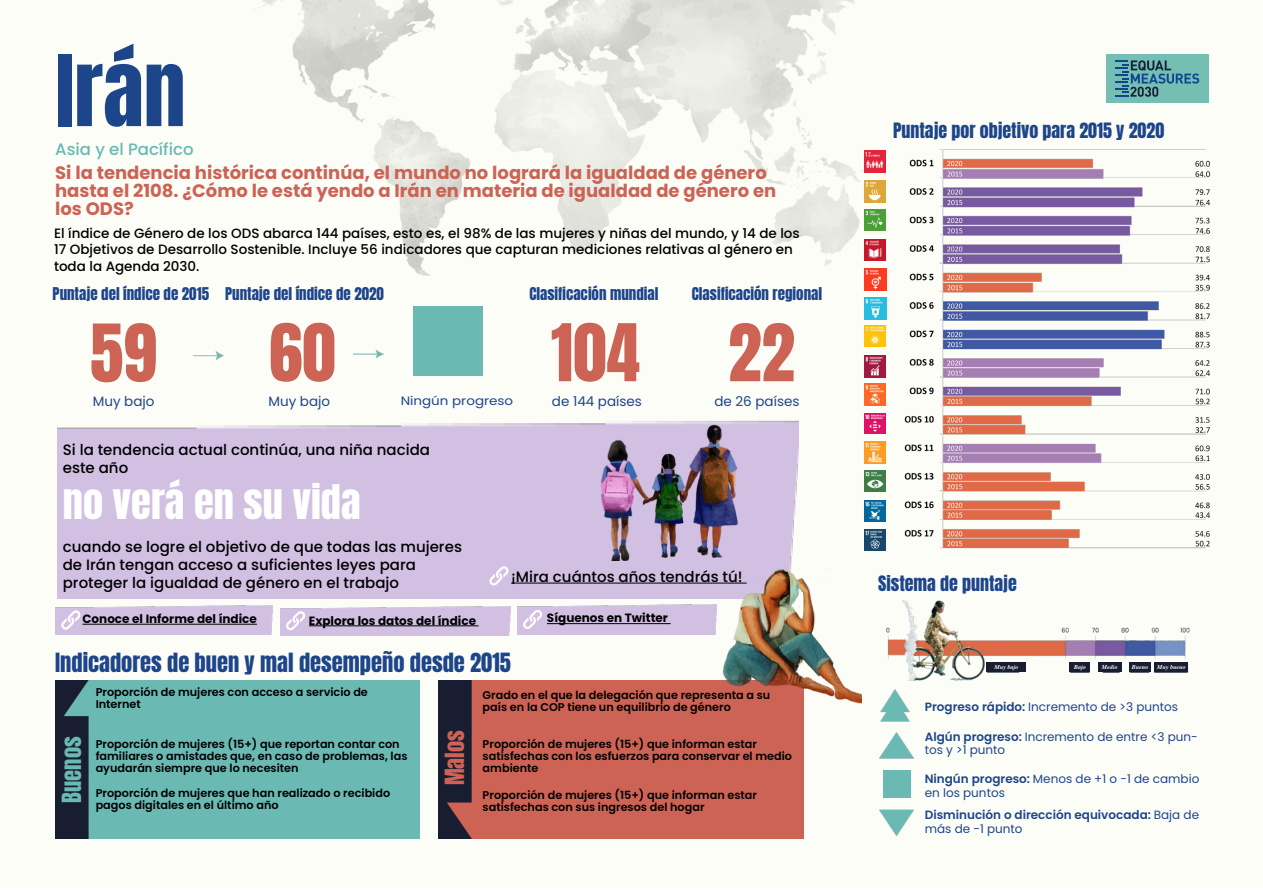
<style>
.page{position:relative;width:1263px;height:893px;background:#fff}
.page>*{position:absolute;margin:0;border:0;box-sizing:border-box;transform-origin:0 0}
.t1{font:84px "Anton";color:#1d458a}
.t2{font:67.5px "Anton";color:#cc6354}
.t3{font:40.5px "Anton";color:#fff}
.t4{font:22.5px "Anton";color:#1d458a}
.t5{font:22.5px "Anton";color:#6ab9b3}
.t6{font:22.5px "Anton";color:#cc6354}
.t7{font:700 18px/18px "Poppins";color:#cc6354}
.t8{font:18px "Anton";color:#1d458a}
.t9{font:500 16.5px "Poppins";color:#6ab9b3}
.t10{font:500 15px/18px "Poppins";color:#000}
.t11{font:15px "Anton";color:#1d458a}
.t12{font:500 13.5px/16.2px "Poppins";color:#000}
.t13{font:13.5px "Poppins";color:#1d458a}
.t14{font:12.15px "Poppins";color:#1d458a;scale:1.11 1}
.t15{font:12px/13.5px "Poppins";color:#1d458a}
.t16{font:700 12px "Poppins";color:#000}
.t17{font:600 12px/13.5px "Poppins";color:#1d458a}
.t18{font:600 11.25px/12px "Poppins";color:#000}
.t19{font:italic 700 6px "Times";color:#fff}
.s1{font-weight:600}
.s2{font-weight:400}
</style>
<div class="page">
<img style="left:55px;top:0;width:1151px;height:839px">
<div style="left:1106px;top:54px;width:103px;height:49px;background:#75beb3"></div>
<svg style="left:1115px;top:60px;width:84px;height:37px"></svg>
<img style="left:56px;top:680px;width:364px;height:159px">
<img style="left:878px;top:594px;width:328px;height:86px">
<img style="left:439px;top:680px;width:364px;height:159px">
<div style="left:57px;top:418px;width:742px;height:180px;background:#d2c0e3"></div>
<div style="left:413px;top:306px;width:69px;height:69px;background:#6ab9b3"></div>
<hr style="left:511px;top:583px;width:236px;height:1px;background:#000">
<img style="left:194px;top:341px;width:29px;height:29px">
<img style="left:354px;top:339px;width:30px;height:30px">
<img style="left:56px;top:605px;width:217px;height:30px">
<hr style="left:82px;top:624px;width:175px;height:1px;background:#000">
<svg style="left:61px;top:610px;width:19px;height:20px"></svg>
<img style="left:281px;top:606px;width:229px;height:29px">
<svg style="left:286px;top:611px;width:20px;height:19px"></svg>
<div style="left:518px;top:605px;width:192px;height:29px;background:#d2c0e3"></div>
<hr style="left:547px;top:623px;width:124px;height:1px;background:#000">
<svg style="left:523px;top:610px;width:20px;height:19px"></svg>
<img style="left:533px;top:421px;width:212px;height:139px">
<img style="left:710px;top:566px;width:151px;height:147px">
<img style="left:880px;top:809px;width:33px;height:26px">
<img style="left:878px;top:690px;width:34px;height:38px">
<img style="left:883px;top:770px;width:27px;height:28px">
<img style="left:879px;top:733px;width:34px;height:26px">
<hr style="left:309px;top:625px;width:170px;height:1px;background:#000">
<div style="left:986px;top:663px;width:40px;height:9px;background:#181d32"></div>
<div style="left:1070px;top:663px;width:20px;height:9px;background:#181d32"></div>
<div style="left:1098px;top:663px;width:24px;height:9px;background:#181d32"></div>
<div style="left:1129px;top:663px;width:22px;height:9px;background:#181d32"></div>
<div style="left:1154px;top:663px;width:34px;height:9px;background:#181d32"></div>
<img style="left:899px;top:150px;width:312px;height:419px">
<svg style="left:489px;top:566px;width:20px;height:19px"></svg>
<img style="left:864px;top:150px;width:22px;height:22px">
<img style="left:864px;top:180px;width:22px;height:22px">
<img style="left:864px;top:209px;width:22px;height:22px">
<img style="left:864px;top:239px;width:22px;height:22px">
<img style="left:865px;top:269px;width:21px;height:21px">
<img style="left:865px;top:298px;width:21px;height:21px">
<img style="left:864px;top:325px;width:21px;height:21px">
<img style="left:864px;top:356px;width:22px;height:21px">
<img style="left:864px;top:383px;width:22px;height:22px">
<img style="left:864px;top:413px;width:22px;height:20px">
<img style="left:864px;top:442px;width:22px;height:21px">
<img style="left:864px;top:470px;width:21px;height:21px">
<img style="left:864px;top:501px;width:21px;height:21px">
<img style="left:864px;top:529px;width:21px;height:22px">
<h1 class="t1" style="left:55px;top:48px;width:132px">Irán</h1>
<h3 class="t9" style="left:55px;top:139px;width:140px">Asia y el Pacífico</h3>
<h3 class="t7" style="left:55px;top:163px;width:722px">Si la tendencia histórica continúa, el mundo no logrará la igualdad de género hasta el 2108. ¿Cómo le está yendo a Irán en materia de igualdad de género en los ODS?</h3>
<p class="t12" style="left:54px;top:225px;width:747px">El índice de Género de los ODS abarca 144 países, esto es, el 98% de las mujeres y niñas del mundo, y 14 de los<br>17 Objetivos de Desarrollo Sostenible. Incluye 56 indicadores que capturan mediciones relativas al género en toda la Agenda 2030.</p>
<h3 class="t11" style="left:53px;top:286px;width:158px">Puntaje del índice de 2015</h3>
<h3 class="t11" style="left:225px;top:286px;width:160px">Puntaje del índice de 2020</h3>
<h3 class="t11" style="left:529px;top:286px;width:131px">Clasificación mundial</h3>
<h3 class="t11" style="left:692px;top:286px;width:132px">Clasificación regional</h3>
<h2 class="t2" style="left:90px;top:319px;width:69px">59</h2>
<h2 class="t2" style="left:269px;top:318px;width:68px">60</h2>
<h2 class="t2" style="left:551px;top:318px;width:91px">104</h2>
<h2 class="t2" style="left:728px;top:318px;width:68px">22</h2>
<p class="t13" style="left:93px;top:393px;width:63px">Muy bajo</p>
<p class="t13" style="left:268px;top:393px;width:63px">Muy bajo</p>
<p class="t14" style="left:401px;top:393px;width:103px">Ningún progreso</p>
<p class="t13" style="left:552px;top:393px;width:92px">de 144 países</p>
<p class="t13" style="left:714px;top:394px;width:87px">de 26 países</p>
<h3 class="t10" style="left:63px;top:441px;width:369px">Si la tendencia actual continúa, una niña nacida este año</h3>
<h3 class="t3" style="left:63px;top:481px;width:299px">no verá en su vida</h3>
<h3 class="t10" style="left:63px;top:538px;width:401px">cuando se logre el objetivo de que todas las mujeres de Irán tengan acceso a suficientes leyes para proteger la igualdad de género en el trabajo</h3>
<h3 class="t10" style="left:511px;top:567px;width:233px">¡Mira cuántos años tendrás tú!</h3>
<p class="t16" style="left:82px;top:612px;width:176px">Conoce el Informe del índice</p>
<p class="t16" style="left:547px;top:611px;width:123px">Síguenos en Twitter</p>
<p class="t16" style="left:309px;top:613px;width:169px">Explora los datos del índice</p>
<h3 class="t4" style="left:55px;top:651px;width:457px">Indicadores de buen y mal desempeño desde 2015</h3>
<h3 class="t5" style="left:60px;top:802px;width:68px;rotate:-90deg">Buenos</h3>
<p class="t18" style="left:96px;top:686px;width:274px">Proporción de mujeres con acceso a servicio de<br>Internet</p>
<p class="t18" style="left:483px;top:689px;width:289px">Grado en el que la delegación que representa a su país en la COP tiene un equilibrio de género</p>
<p class="t18" style="left:96px;top:738px;width:313px">Proporción de mujeres (15+) que reportan contar con familiares o amistades que, en caso de problemas, las ayudarán siempre que lo necesiten</p>
<p class="t18" style="left:483px;top:738px;width:311px">Proporción de mujeres (15+) que informan estar satisfechas con los esfuerzos para conservar el medio ambiente</p>
<p class="t18" style="left:96px;top:787px;width:296px">Proporción de mujeres que han realizado o recibido pagos digitales en el último año</p>
<p class="t18" style="left:483px;top:789px;width:276px">Proporción de mujeres (15+) que informan estar satisfechas con sus ingresos del hogar</p>
<h3 class="t6" style="left:443px;top:785px;width:57px;rotate:-90deg">Malos</h3>
<h3 class="t8" style="left:893px;top:121px;width:273px">Puntaje por objetivo para 2015 y 2020</h3>
<h3 class="t8" style="left:878px;top:575px;width:140px">Sistema de puntaje</h3>
<p class="t19" style="left:994px;top:661px;width:25px">Muy bajo</p>
<p class="t19" style="left:1074px;top:661px;width:13px">Bajo</p>
<p class="t19" style="left:1102px;top:661px;width:17px">Medio</p>
<p class="t19" style="left:1132px;top:661px;width:18px">Bueno</p>
<p class="t19" style="left:1157px;top:661px;width:30px">Muy bueno</p>
<p class="t15" style="left:925px;top:700px;width:255px"><span class="s1">Progreso rápido:</span> Incremento de &gt;3 puntos</p>
<p class="t15" style="left:925px;top:730px;width:274px"><span class="s1">Algún progreso:</span> Incremento de entre &lt;3 pun&shy;tos y &gt;1 punto</p>
<p class="t15" style="left:925px;top:772px;width:276px"><span class="s1">Ningún progreso:</span> Menos de +1 o -1 de cambio en los puntos</p>
<p class="t17" style="left:925px;top:808px;width:276px">Disminución o dirección equivocada: <span class="s2">Baja de más de -1 punto</span></p>
</div>
